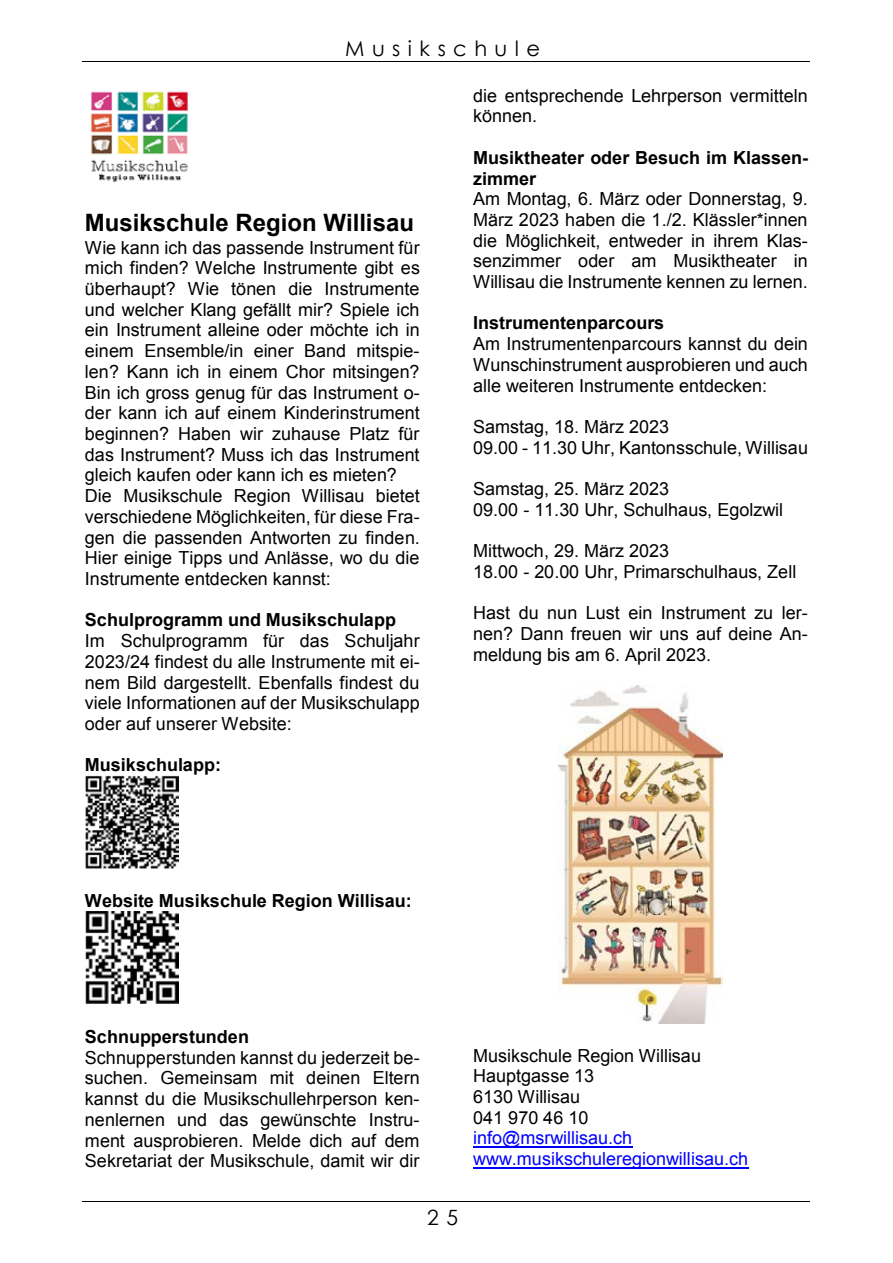
<style>
.page{position:relative;width:893px;height:1263px;background:#fff}
.page>*{position:absolute;margin:0;border:0;box-sizing:border-box;transform-origin:0 0}
.t1{font:700 24px "Arial";color:#000}
.t2{font:21px "Century Gothic";letter-spacing:.35em;color:#000}
.t3{font:18px/20.7px "Arial";color:#000}
.t4{font:700 18px/20.7px "Arial";color:#000}
.t5{font:18px/20.7px "Arial";color:#00f}
</style>
<div class="page">
<hr style="left:83px;top:61px;width:727px;height:1px;background:#000">
<hr style="left:83px;top:1201px;width:727px;height:1px;background:#000">
<hr style="left:473px;top:1146px;width:159px;height:1px;background:#00f">
<hr style="left:473px;top:1167px;width:275px;height:1px;background:#00f">
<img style="left:91px;top:91px;width:97px;height:92px">
<img style="left:85px;top:775px;width:94px;height:93px">
<img style="left:85px;top:911px;width:93px;height:93px">
<img style="left:558px;top:685px;width:164px;height:339px">
<p class="t2" style="left:345px;top:33px;width:196px">Musikschule</p>
<h1 class="t1" style="left:85px;top:210px;width:331px">Musikschule Region Willisau</h1>
<p class="t3" style="left:85px;top:237px;width:337px">Wie kann ich das passende Instrument für mich finden? Welche Instrumente gibt es überhaupt? Wie tönen die Instrumente und welcher Klang gefällt mir? Spiele ich ein Instrument alleine oder möchte ich in einem Ensemble/in einer Band mitspie&shy;len? Kann ich in einem Chor mitsingen?<br>Bin ich gross genug für das Instrument o&shy;der kann ich auf einem Kinderinstrument beginnen? Haben wir zuhause Platz für das Instrument? Muss ich das Instrument gleich kaufen oder kann ich es mieten?<br>Die Musikschule Region Willisau bietet verschiedene Möglichkeiten, für diese Fra&shy;gen die passenden Antworten zu finden.<br>Hier einige Tipps und Anlässe, wo du die Instrumente entdecken kannst:</p>
<p class="t4" style="left:85px;top:610px;width:313px">Schulprogramm und Musikschulapp</p>
<p class="t3" style="left:85px;top:631px;width:336px;text-align:justify">Im Schulprogramm für das Schuljahr 2023/24 findest du alle Instrumente mit ei&shy;nem Bild dargestellt. Ebenfalls findest du viele Informationen auf der Musikschulapp oder auf unserer Website:</p>
<p class="t4" style="left:85px;top:755px;width:138px">Musikschulapp:</p>
<p class="t3" style="left:473px;top:85px;width:336px">die entsprechende Lehrperson vermitteln können.</p>
<p class="t4" style="left:473px;top:147px;width:337px">Musiktheater oder Besuch im Klassen&shy;zimmer</p>
<p class="t3" style="left:473px;top:189px;width:336px;text-align:justify">Am Montag, 6. März oder Donnerstag, 9.<br>März 2023 haben die 1./2. Klässler*innen die Möglichkeit, entweder in ihrem Klas&shy;senzimmer oder am Musiktheater in Willisau die Instrumente kennen zu lernen.</p>
<p class="t4" style="left:473px;top:313px;width:193px">Instrumentenparcours</p>
<p class="t3" style="left:473px;top:334px;width:336px;text-align:justify">Am Instrumentenparcours kannst du dein Wunschinstrument ausprobieren und auch alle weiteren Instrumente entdecken:</p>
<p class="t3" style="left:473px;top:417px;width:336px">Samstag, 18. März 2023<br>09.00 - 11.30 Uhr, Kantonsschule, Willisau</p>
<p class="t3" style="left:473px;top:479px;width:312px">Samstag, 25. März 2023<br>09.00 - 11.30 Uhr, Schulhaus, Egolzwil</p>
<p class="t3" style="left:473px;top:541px;width:325px">Mittwoch, 29. März 2023<br>18.00 - 20.00 Uhr, Primarschulhaus, Zell</p>
<p class="t3" style="left:473px;top:603px;width:336px;text-align:justify">Hast du nun Lust ein Instrument zu ler&shy;nen? Dann freuen wir uns auf deine An&shy;meldung bis am 6. April 2023.</p>
<p class="t4" style="left:85px;top:891px;width:328px">Website Musikschule Region Willisau:</p>
<p class="t4" style="left:85px;top:1027px;width:166px">Schnupperstunden</p>
<p class="t3" style="left:85px;top:1048px;width:336px;text-align:justify">Schnupperstunden kannst du jederzeit be&shy;suchen. Gemeinsam mit deinen Eltern kannst du die Musikschullehrperson ken&shy;nenlernen und das gewünschte Instru&shy;ment ausprobieren. Melde dich auf dem Sekretariat der Musikschule, damit wir dir</p>
<p class="t2" style="left:427px;top:1202px;width:32px">2 5</p>
<p class="t3" style="left:473px;top:1045px;width:229px">Musikschule Region Willisau<br>Hauptgasse 13<br>6130 Willisau<br>041 970 46 10</p>
<p class="t5" style="left:473px;top:1128px;width:276px">info@msrwillisau.ch www.musikschuleregionwillisau.ch</p>
</div>
